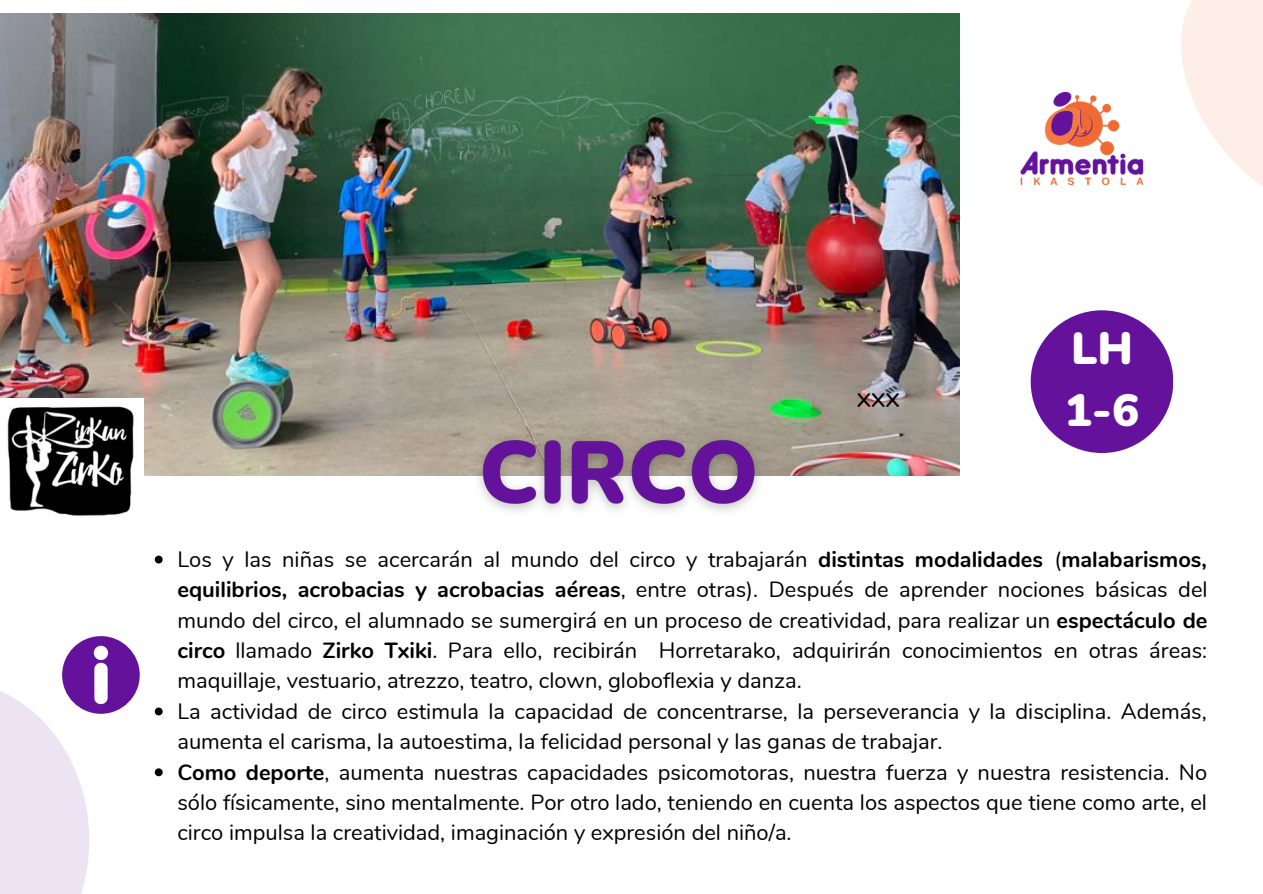
<style>
.page{position:relative;width:1263px;height:894px;background:#fff}
.page>*{position:absolute;margin:0;border:0;box-sizing:border-box;transform-origin:0 0}
.t1{font:900 45.15px "Nunito";color:#fff}
.t2{font:27.75px "Nunito";color:#000}
.t3{font:21.9px/30.3px "Nunito";color:#000;text-align:justify}
.s1{font-weight:700}
</style>
<div class="page">
<img style="left:1020px;top:91px;width:124px;height:95px">
<svg style="left:0;top:691px;width:89px;height:202px;fill:#ede4f3"></svg>
<svg style="left:1181px;top:0;width:82px;height:186px"></svg>
<svg style="left:62px;top:636px;width:78px;height:77px"></svg>
<img style="left:0;top:13px;width:959px;height:462px">
<div style="left:1031px;top:310px;width:142px;height:143px;background:#64129c;border-radius:50%"></div>
<img style="left:0;top:398px;width:144px;height:118px">
<img style="left:462px;top:401px;width:313px;height:111px">
<svg style="left:155px;top:555px;width:8px;height:8px"></svg>
<svg style="left:155px;top:707px;width:8px;height:8px"></svg>
<svg style="left:155px;top:768px;width:8px;height:8px"></svg>
<p class="t2" style="left:857px;top:379px;width:45px">xxx</p>
<p class="t1" style="left:1071px;top:318px;width:63px">LH</p>
<p class="t1" style="left:1065px;top:380px;width:76px">1-6</p>
<p class="t3" style="left:177px;top:544px;width:1032px">Los y las niñas se acercarán al mundo del circo y trabajarán <span class="s1">distintas modalidades</span> (<span class="s1">malabarismos, equilibrios, acrobacias y acrobacias aéreas</span>, entre otras). Después de aprender nociones básicas del mundo del circo, el alumnado se sumergirá en un proceso de creatividad, para realizar un <span class="s1">espectáculo de circo</span> llamado <span class="s1">Zirko Txiki</span>. Para ello, recibirán Horretarako, adquirirán conocimientos en otras áreas: maquillaje, vestuario, atrezzo, teatro, clown, globoflexia y danza.</p>
<p class="t3" style="left:177px;top:696px;width:1031px">La actividad de circo estimula la capacidad de concentrarse, la perseverancia y la disciplina. Además, aumenta el carisma, la autoestima, la felicidad personal y las ganas de trabajar.</p>
<p class="t3" style="left:177px;top:757px;width:1031px"><span class="s1">Como deporte</span>, aumenta nuestras capacidades psicomotoras, nuestra fuerza y nuestra resistencia. No sólo físicamente, sino mentalmente. Por otro lado, teniendo en cuenta los aspectos que tiene como arte, el circo impulsa la creatividad, imaginación y expresión del niño/a.</p>
</div>
